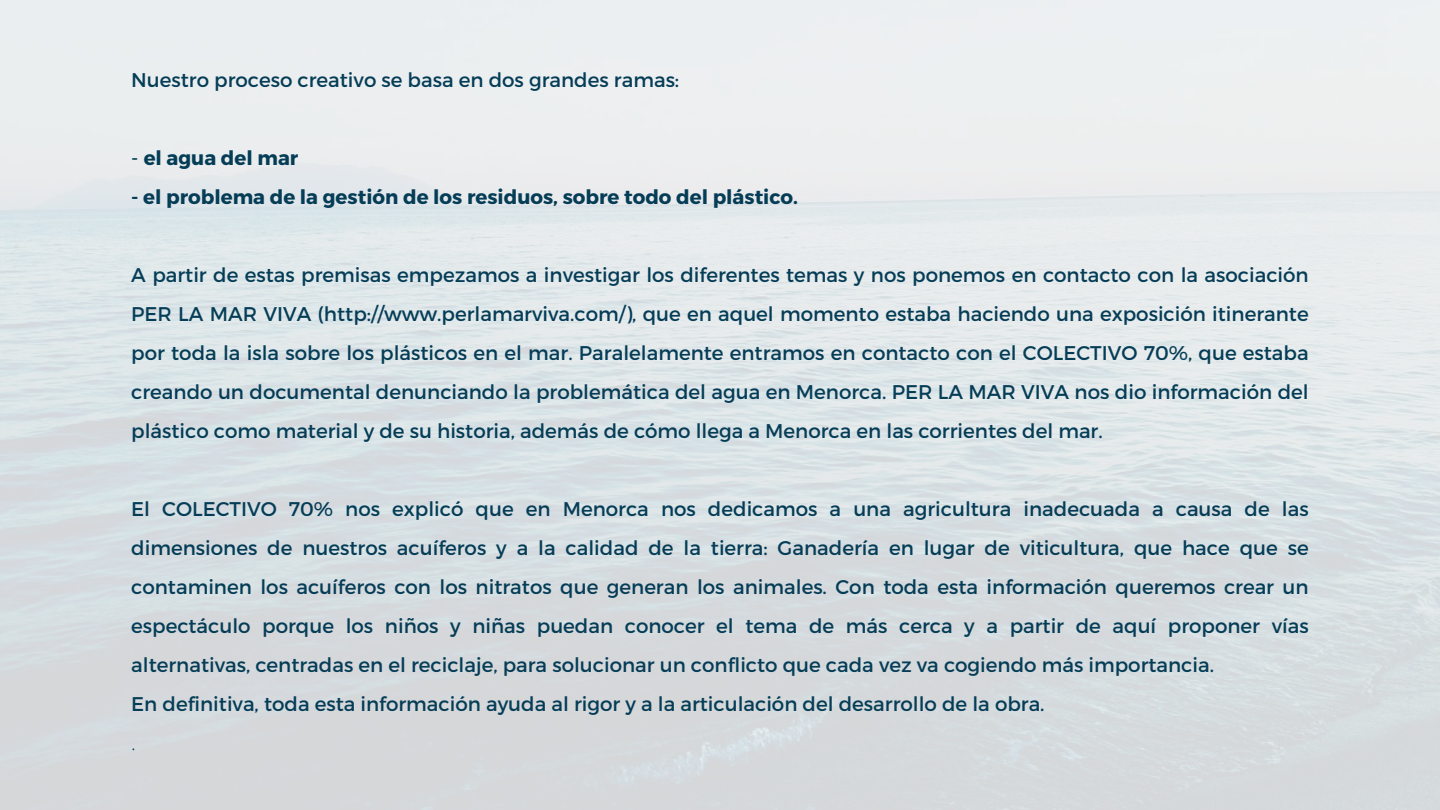
<style>
.page{position:relative;width:1440px;height:810px;background:#fff}
.page>*{position:absolute;margin:0;border:0;box-sizing:border-box;transform-origin:0 0}
.t1{font:19.8px/39px "Montserrat";color:#053d57;text-align:justify}
.t2{font:700 19.8px "Montserrat";color:#053d57}
.t3{font:300 19.8px "Open Sans";color:#053d57}
.s1{font-weight:400}
</style>
<div class="page">
<p class="t1" style="left:131px;top:59px;width:549px">Nuestro proceso creativo se basa en dos grandes ramas:</p>
<p class="t2" style="left:131px;top:145px;width:169px"><span class="s1">-</span> el agua del mar</p>
<p class="t2" style="left:131px;top:184px;width:668px">- el problema de la gestión de los residuos, sobre todo del plástico.</p>
<p class="t1" style="left:131px;top:254px;width:1179px">A partir de estas premisas empezamos a investigar los diferentes temas y nos ponemos en contacto con la asociación PER LA MAR VIVA (http://www.perlamarviva.com/), que en aquel momento estaba haciendo una exposición itinerante por toda la isla sobre los plásticos en el mar. Paralelamente entramos en contacto con el COLECTIVO 70%, que estaba creando un documental denunciando la problemática del agua en Menorca. PER LA MAR VIVA nos dio información del plástico como material y de su historia, además de cómo llega a Menorca en las corrientes del mar.</p>
<p class="t1" style="left:131px;top:488px;width:1179px;text-align:left">El COLECTIVO 70% nos explicó que en Menorca nos dedicamos a una agricultura inadecuada a causa de las dimensiones de nuestros acuíferos y a la calidad de la tierra: Ganadería en lugar de viticultura, que hace que se contaminen los acuíferos con los nitratos que generan los animales. Con toda esta información queremos crear un espectáculo porque los niños y niñas puedan conocer el tema de más cerca y a partir de aquí proponer vías alternativas, centradas en el reciclaje, para solucionar un conflicto que cada vez va cogiendo más importancia.<br>En definitiva, toda esta información ayuda al rigor y a la articulación del desarrollo de la obra.</p>
<p class="t3" style="left:131px;top:729px;width:6px">.</p>
</div>
